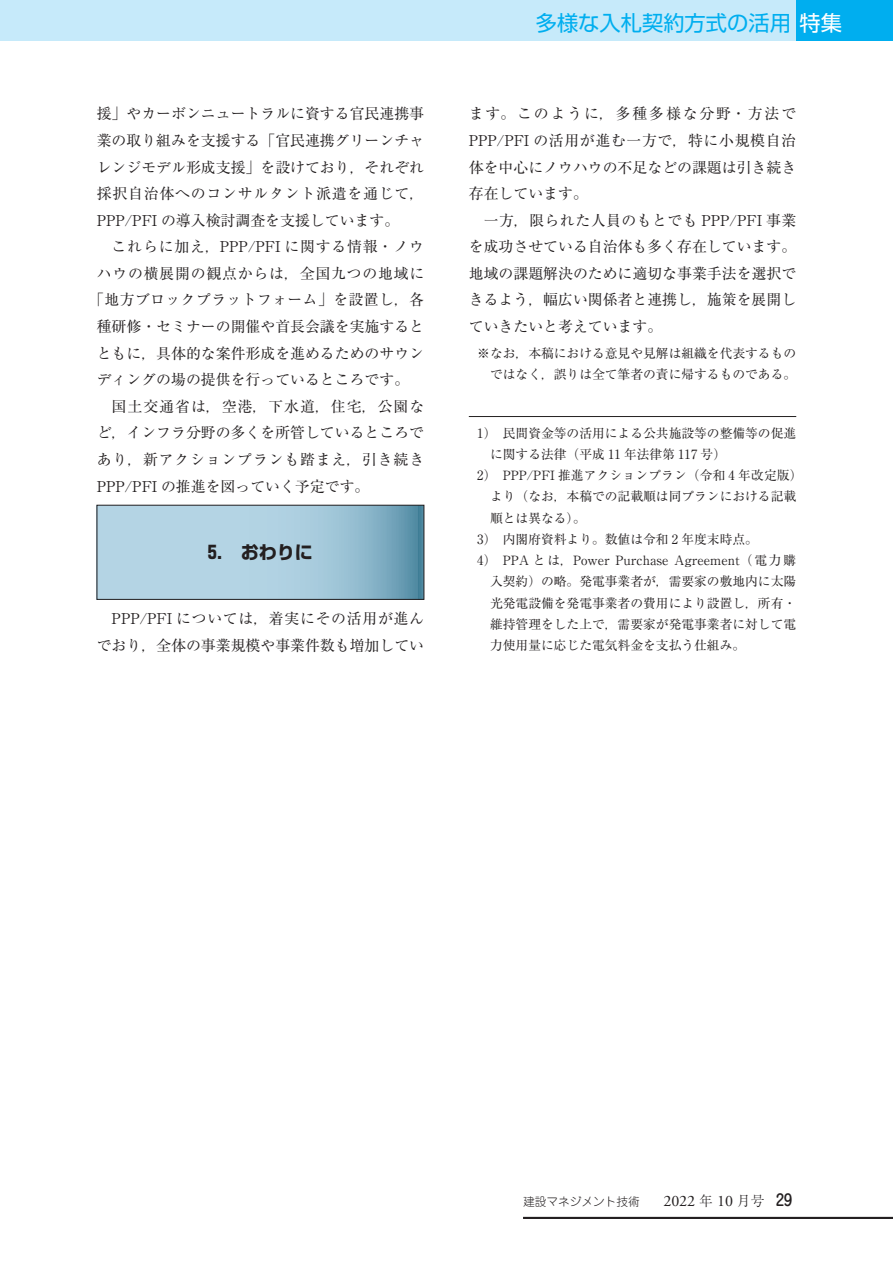
<style>
.page{position:relative;width:893px;height:1263px;background:#fff}
.page>*{position:absolute;margin:0;border:0;box-sizing:border-box;transform-origin:0 0}
.t1{font:21.3px "Shin Go Pr 6 N";color:#00aeef}
.t2{font:700 18px "Shin Go Pr 6 N";color:#231f20}
.本文_14Q{font:14.85px/26.5px "Ryumin Pr 6 N";color:#231f20;text-align:justify}
.本文_14Q-2{font:14.85px "Ryumin Pr 6 N";letter-spacing:.055em;color:#231f20}
.本文_14Q-3{font:14.85px "Ryumin Pr 6 N";letter-spacing:.025em;color:#231f20}
.注_送り20H{font:12.75px/21.3px "Ryumin Pr 6 N";color:#231f20}
.注_送り20H_1行目_前アキ{font:12.75px/21.3px "Ryumin Pr 6 N";color:#231f20;text-align:right}
.t3{font:300 11.7px "Jun 101 Pro";color:#231f20}
.s1{color:#fff}
.s2{font-family:"Adobe Garamond Pro";font-weight:400;font-size:15.9px}
.s3{font-family:"Ryumin Pr 6 N";font-size:13.8px}
.s4{font-family:"Jun 34 Pro";font-weight:500;font-size:15.9px}
</style>
<div class="page">
<div style="left:795px;top:0;width:98px;height:40px;background:#00aeef"></div>
<div style="left:0;top:0;width:795px;height:40px;background:#c6eafa"></div>
<svg style="left:99px;top:507px;width:323px;height:91px;background:#a2c7d9"></svg>
<div style="left:97px;top:505px;width:327px;height:95px;border:1px solid #231f20"></div>
<hr style="left:469px;top:416px;width:327px;height:1px;background:#231f20">
<hr style="left:523px;top:1217px;width:370px;height:2px;background:#231f20">
<p class="本文_14Q" style="left:97px;top:100px;width:329px">援」やカーボンニュートラルに資する官民連携事業の取り組みを支援する「官民連携グリーンチャレンジモデル形成支援」を設けており，それぞれ採択自治体へのコンサルタント派遣を通じて，PPP/PFI の導入検討調査を支援しています。</p>
<p class="本文_14Q-2" style="left:112px;top:235px;width:314px">これらに加え，PPP/PFI に関する情報・ノウ</p>
<p class="本文_14Q-2" style="left:97px;top:262px;width:329px">ハウの横展開の観点からは，全国九つの地域に</p>
<p class="本文_14Q-3" style="left:89px;top:288px;width:336px">「地方ブロックプラットフォーム」を設置し，各</p>
<p class="本文_14Q" style="left:97px;top:312px;width:329px">種研修・セミナーの開催や首長会議を実施すると</p>
<p class="本文_14Q" style="left:97px;top:339px;width:329px">ともに，具体的な案件形成を進めるためのサウン</p>
<p class="本文_14Q" style="left:97px;top:366px;width:314px">ディングの場の提供を行っているところです。</p>
<p class="本文_14Q" style="left:97px;top:392px;width:329px;text-indent:15px">国土交通省は，空港，下水道，住宅，公園など，インフラ分野の多くを所管しているところであり，新アクションプランも踏まえ，引き続きPPP/PFI の推進を図っていく予定です。</p>
<p class="t2" style="left:208px;top:538px;width:107px">5.　おわりに</p>
<p class="本文_14Q" style="left:97px;top:605px;width:329px;text-align:right">PPP/PFI については，着実にその活用が進んでおり，全体の事業規模や事業件数も増加してい</p>
<h1 class="t1" style="left:536px;top:6px;width:308px">多様な入札契約方式の活用<span class="s1">特集</span></h1>
<p class="本文_14Q" style="left:469px;top:100px;width:329px">ます。このように，多種多様な分野・方法でPPP/PFI の活用が進む一方で，特に小規模自治体を中心にノウハウの不足などの課題は引き続き存在しています。</p>
<p class="本文_14Q" style="left:469px;top:206px;width:329px;text-indent:15px">一方，限られた人員のもとでも PPP/PFI 事業を成功させている自治体も多く存在しています。地域の課題解決のために適切な事業手法を選択できるよう，幅広い関係者と連携し，施策を展開していきたいと考えています。</p>
<p class="注_送り20H_1行目_前アキ" style="left:477px;top:342px;width:320px">※なお，本稿における意見や見解は組織を代表するものではなく，誤りは全て筆者の責に帰するものである。</p>
<p class="注_送り20H_1行目_前アキ" style="left:490px;top:421px;width:308px;text-align:left;text-indent:-13px">1）　民間資金等の活用による公共施設等の整備等の促進に関する法律（平成 11 年法律第 117 号）</p>
<p class="注_送り20H" style="left:490px;top:464px;width:314px;text-indent:-13px">2）　PPP/PFI 推進アクションプラン（令和 4 年改定版）より（なお，本稿での記載順は同プランにおける記載順とは異なる）。</p>
<p class="注_送り20H" style="left:477px;top:528px;width:282px">3）　内閣府資料より。数値は令和 2 年度末時点。</p>
<p class="注_送り20H" style="left:490px;top:549px;width:308px;text-align:justify;text-indent:-13px">4）　PPA とは，Power Purchase Agreement（電力購入契約）の略。発電事業者が，需要家の敷地内に太陽光発電設備を発電事業者の費用により設置し，所有・維持管理をした上で，需要家が発電事業者に対して電力使用量に応じた電気料金を支払う仕組み。</p>
<p class="t3" style="left:523px;top:1192px;width:270px">建設マネジメント技術　　<span class="s2">2022</span> <span class="s3">年</span> <span class="s2">10</span> <span class="s3">月号</span> <span class="s4">29</span></p>
</div>
